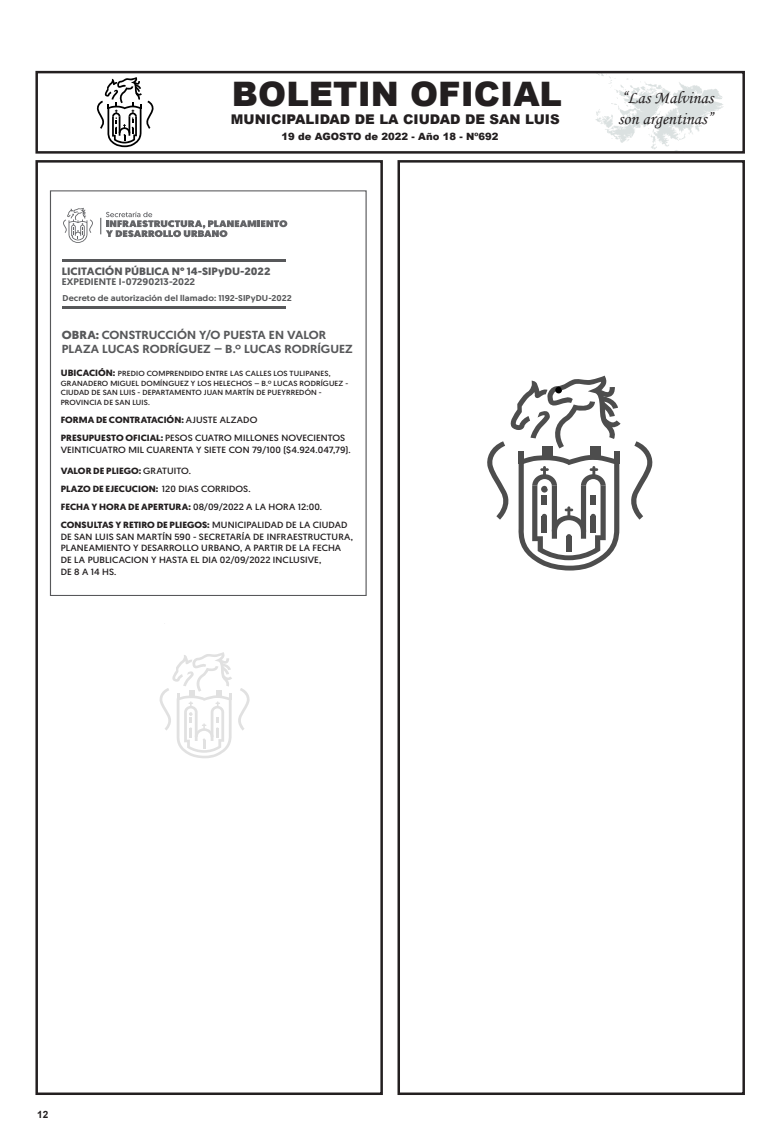
<style>
.page{position:relative;width:780px;height:1134px;background:#fff}
.page>*{position:absolute;margin:0;border:0;box-sizing:border-box;transform-origin:0 0}
.t1{font:900 33.75px "Arial";color:#231f20}
.t2{font:17.5px/21px "Monotype Corsiva";color:#231f20}
.t3{font:900 13.38px "Arial";color:#231f20}
.t4{font:500 11.62px/13.8px "Geomanist";color:#57585a;scale:1.08 1}
.t5{font:700 10.62px "Geomanist";color:#57585a;scale:1.08 1}
.t6{font:900 10px "Arial";color:#231f20}
.t7{font:700 10px "Arial";color:#231f20}
.t8{font:500 9.5px "Geomanist";color:#57585a;scale:1.08 1}
.t9{font:9px/11.6px "Geomanist";letter-spacing:.005em;color:#231f20;scale:1.08 1}
.t10{font:700 9px/18px "Geomanist";color:#231f20;scale:1.08 1}
.t11{font:500 8.5px "Geomanist";letter-spacing:.01em;color:#57585a;scale:1.08 1}
.t12{font:7.38px/9.5px "Geomanist";letter-spacing:.015em;color:#231f20;scale:1.08 1}
.s1{font-weight:700}
.s2{font-weight:700;font-size:9px}
.s3{font-weight:400}
</style>
<div class="page">
<img style="left:572px;top:70px;width:170px;height:81px">
<div style="left:35px;top:71px;width:710px;height:83px;border:2px solid #231f20"></div>
<div style="left:35px;top:160px;width:348px;height:935px;border:2px solid #231f20"></div>
<div style="left:397px;top:160px;width:348px;height:935px;border:2px solid #231f20"></div>
<svg style="left:96px;top:77px;width:58px;height:70px"></svg>
<svg style="left:63px;top:208px;width:30px;height:35px"></svg>
<svg style="left:100px;top:212px;width:187px;height:25px"></svg>
<hr style="left:62px;top:306px;width:224px;height:3px;background:#57585a">
<hr style="left:62px;top:259px;width:224px;height:3px;background:#57585a">
<div style="left:50px;top:190px;width:316px;height:406px;border:1px solid #57585a"></div>
<svg style="left:487px;top:376px;width:166px;height:194px"></svg>
<svg style="left:159px;top:652px;width:91px;height:106px"></svg>
<h1 class="t1" style="left:232px;top:69px;width:332px">BOLETIN OFICIAL</h1>
<h3 class="t3" style="left:231px;top:110px;width:330px">MUNICIPALIDAD DE LA CIUDAD DE SAN LUIS</h3>
<p class="t6" style="left:281px;top:129px;width:218px">19 de AGOSTO de 2022 - Año 18 - Nº692</p>
<p class="t5" style="left:62px;top:264px;width:194px">LICITACIÓN PÚBLICA N° 14-SIPyDU-2022</p>
<p class="t8" style="left:62px;top:276px;width:125px">EXPEDIENTE I-07290213-2022</p>
<p class="t11" style="left:63px;top:292px;width:214px">Decreto de autorización del llamado: 1192-SIPyDU-2022</p>
<p class="t4" style="left:62px;top:328px;width:271px"><span class="s1">OBRA:</span> CONSTRUCCIÓN Y/O PUESTA EN VALOR<br>PLAZA LUCAS RODRÍGUEZ – B.º LUCAS RODRÍGUEZ</p>
<p class="t12" style="left:61px;top:369px;width:268px"><span class="s2">UBICACIÓN:</span> PREDIO COMPRENDIDO ENTRE LAS CALLES LOS TULIPANES, GRANADERO MIGUEL DOMÍNGUEZ Y LOS HELECHOS – B.º LUCAS RODRÍGUEZ - CIUDAD DE SAN LUIS - DEPARTAMENTO JUAN MARTÍN DE PUEYRREDÓN - PROVINCIA DE SAN LUIS.</p>
<p class="t9" style="left:61px;top:411px;width:265px;line-height:18px"><span class="s1">FORMA DE CONTRATACIÓN:</span> AJUSTE ALZADO<br><span class="s1">PRESUPUESTO OFICIAL:</span> PESOS CUATRO MILLONES NOVECIENTOS</p>
<p class="t9" style="left:61px;top:443px;width:270px">VEINTICUATRO MIL CUARENTA Y SIETE CON 79/100 ($4.924.047,79).</p>
<p class="t10" style="left:61px;top:462px;width:267px">VALOR DE PLIEGO: <span class="s3">GRATUITO.<br></span>PLAZO DE EJECUCION: <span class="s3">120 DIAS CORRIDOS.<br></span>FECHA Y HORA DE APERTURA: <span class="s3">08/09/2022 A LA HORA 12:00.<br></span>CONSULTAS Y RETIRO DE PLIEGOS: <span class="s3">MUNICIPALIDAD DE LA CIUDAD</span></p>
<p class="t9" style="left:61px;top:531px;width:272px">DE SAN LUIS SAN MARTÍN 590 - SECRETARÍA DE INFRAESTRUCTURA, PLANEAMIENTO Y DESARROLLO URBANO, A PARTIR DE LA FECHA DE LA PUBLICACION Y HASTA EL DIA 02/09/2022 INCLUSIVE,<br>DE 8 A 14 HS.</p>
<h2 class="t2" style="left:618px;top:87px;width:97px">“Las Malvinas son argentinas”</h2>
<p class="t7" style="left:37px;top:1107px;width:13px">12</p>
</div>
